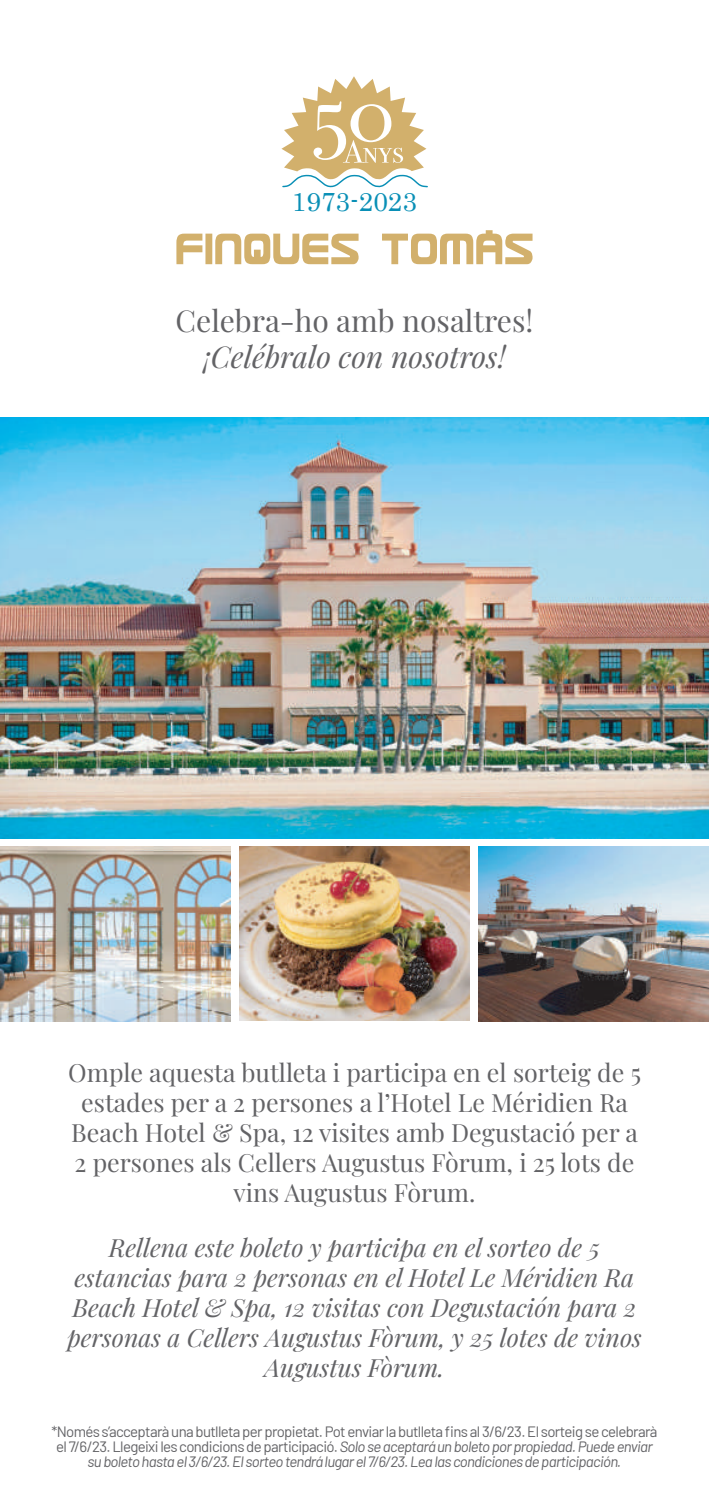
<style>
.page{position:relative;width:709px;height:1489px;background:#fff}
.page>*{position:absolute;margin:0;border:0;box-sizing:border-box;transform-origin:0 0}
.t1{font:30px "Playfair Display";color:#636366}
.t2{font:italic 30px "Playfair Display";color:#636366}
.t3{font:26.25px "Century";color:#098fb6}
.t4{font:25px/30px "Playfair Display";color:#636366;text-align:center}
.t5{font:italic 25px/30px "Playfair Display";color:#636366;text-align:center}
.t6{font:15px/15px "Barlow";letter-spacing:-.045em;color:#636366;text-align:center}
.s1{font-style:italic}
</style>
<div class="page">
<img style="left:0;top:417px;width:709px;height:421px">
<img style="left:0;top:846px;width:230px;height:175px">
<img style="left:239px;top:846px;width:230px;height:174px">
<img style="left:478px;top:846px;width:231px;height:175px">
<svg style="left:281px;top:76px;width:147px;height:112px"></svg>
<svg style="left:176px;top:234px;width:183px;height:30px"></svg>
<svg style="left:382px;top:230px;width:150px;height:34px"></svg>
<h2 class="t3" style="left:292px;top:179px;width:127px">1973-2023</h2>
<h1 class="t1" style="left:176px;top:297px;width:359px">Celebra-ho amb nosaltres!</h1>
<h1 class="t2" style="left:203px;top:333px;width:304px">¡Celébralo con nosotros!</h1>
<h3 class="t4" style="left:68px;top:1055px;width:574px">Omple aquesta butlleta i participa en el sorteig de 5 estades per a 2 persones a l’Hotel Le Méridien Ra Beach Hotel &amp; Spa, 12 visites amb Degustació per a 2 persones als Cellers Augustus Fòrum, i 25 lots de vins Augustus Fòrum.</h3>
<h3 class="t5" style="left:67px;top:1230px;width:576px">Rellena este boleto y participa en el sorteo de 5 estancias para 2 personas en el Hotel Le Méridien Ra Beach Hotel &amp; Spa, 12 visitas con Degustación para 2 personas a Cellers Augustus Fòrum, y 25 lotes de vinos Augustus Fòrum.</h3>
<p class="t6" style="left:51px;top:1422px;width:607px">*Només s’acceptarà una butlleta per propietat. Pot enviar la butlleta fins al 3/6/23. El sorteig se celebrarà el 7/6/23. Llegeixi les condicions de participació. <span class="s1">Solo se aceptará un boleto por propiedad. Puede enviar su boleto hasta el 3/6/23. El sorteo tendrá lugar el 7/6/23. Lea las condiciones de participación.</span></p>
</div>
